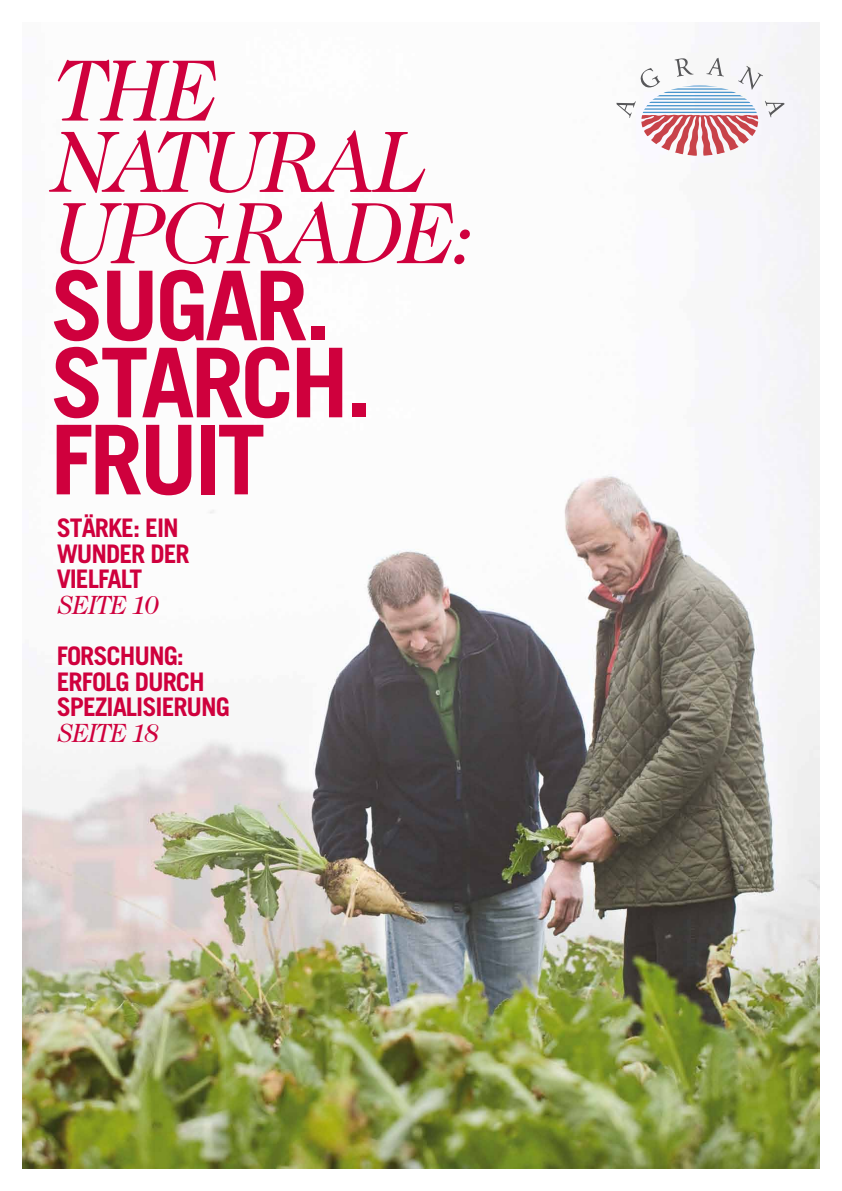
<style>
.page{position:relative;width:842px;height:1191px;background:#fff}
.page>*{position:absolute;margin:0;border:0;box-sizing:border-box;transform-origin:0 0}
.t1{font:700 96.3px/77px "Trade Gothic";letter-spacing:-.04em;color:#cf003d}
.t2{font:italic 84.7px/71.3px "Caslon Two Twenty Four BQ";letter-spacing:-.015em;color:#cf003d}
.t3{font:700 25.6px/25.6px "Trade Gothic";letter-spacing:-.04em;color:#cf003d}
.t4{font:italic 25.6px "Caslon Two Twenty Four BQ";letter-spacing:-.03em;color:#cf003d}
</style>
<div class="page">
<img style="left:23px;top:23px;width:796px;height:1145px">
<hr style="left:641px;top:98px;width:117px;height:2px;background:#4a96cd">
<hr style="left:641px;top:95px;width:117px;height:1px;background:#4a96cd">
<hr style="left:641px;top:92px;width:117px;height:1px;background:#4a96cd">
<hr style="left:641px;top:88px;width:117px;height:2px;background:#4a96cd">
<hr style="left:641px;top:85px;width:117px;height:1px;background:#4a96cd">
<svg style="left:616px;top:101px;width:142px;height:55px"></svg>
<svg style="left:640px;top:68px;width:20px;height:20px"></svg>
<svg style="left:674px;top:58px;width:20px;height:19px"></svg>
<svg style="left:706px;top:58px;width:18px;height:18px"></svg>
<svg style="left:738px;top:66px;width:25px;height:24px"></svg>
<svg style="left:765px;top:101px;width:20px;height:16px"></svg>
<h2 class="t2" style="left:51px;top:56px;width:421px">THE<br>NATURAL<br>UPGRADE:</h2>
<h1 class="t1" style="left:51px;top:266px;width:323px">SUGAR.<br>STARCH.<br>FRUIT</h1>
<p class="t3" style="left:57px;top:515px;width:124px">STÄRKE: EI N<br>WUNDER DER<br>VIELFALT</p>
<p class="t4" style="left:57px;top:590px;width:103px">SEITE 10</p>
<p class="t3" style="left:57px;top:643px;width:129px">FORSCHUNG:<br>ERFO</p>
<p class="t3" style="left:57px;top:668px;width:159px;text-indent:49px">LG DURCH<br>SPEZIALISIERUNG</p>
<p class="t4" style="left:57px;top:718px;width:103px">SEITE 18</p>
</div>
